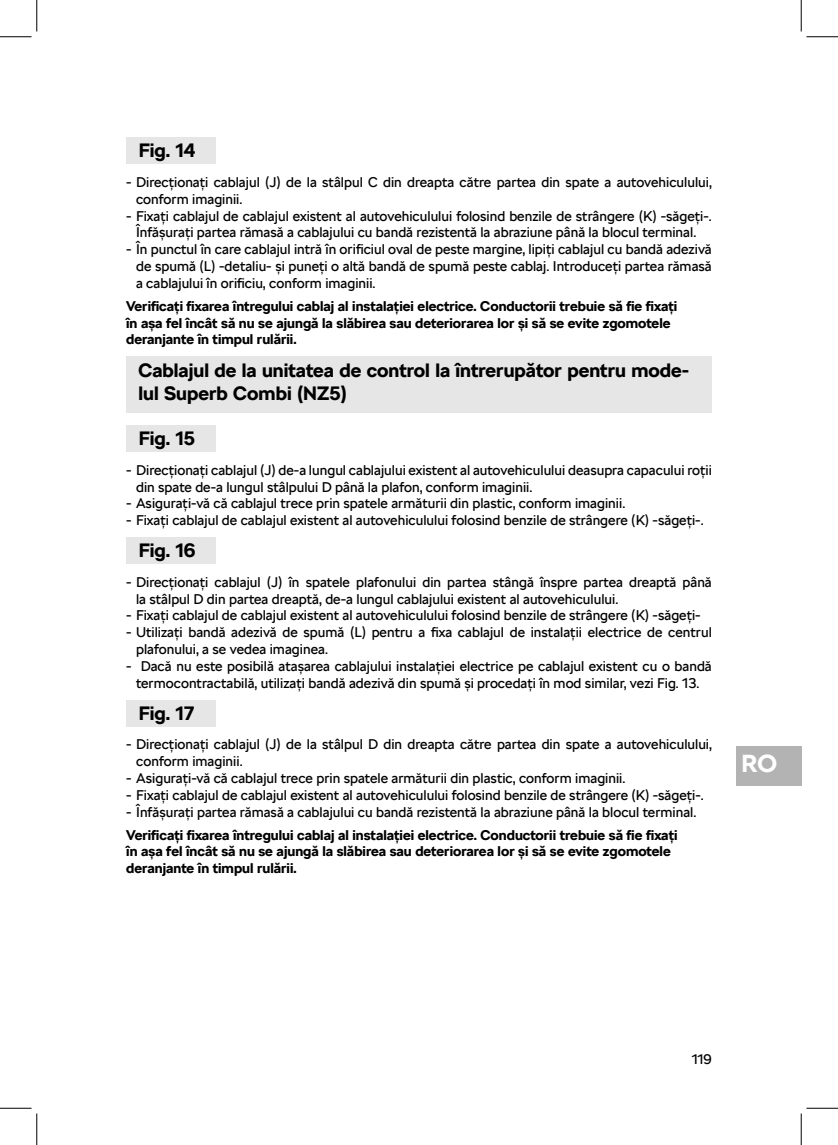
<style>
.page{position:relative;width:838px;height:1145px;background:#fff}
.page>*{position:absolute;margin:0;border:0;box-sizing:border-box;transform-origin:0 0}
.t1{font:700 24.5px "SKODA Next";color:#fff}
.t2{font:700 19.25px/23.3px "SKODA Next";color:#000}
.t3{font:14px/16.8px "SKODA Next";color:#000}
.odrazky{font:700 14px/16.8px "SKODA Next";color:#000}
.t4{font:13.83px "SKODA Next";color:#000}
</style>
<div class="page">
<div style="left:736px;top:746px;width:65px;height:40px;background:#b3b3b3"></div>
<div style="left:126px;top:138px;width:90px;height:26px;background:#e6e6e6"></div>
<div style="left:126px;top:357px;width:585px;height:56px;background:#e6e6e6"></div>
<div style="left:126px;top:425px;width:90px;height:27px;background:#e6e6e6"></div>
<div style="left:126px;top:538px;width:90px;height:26px;background:#e6e6e6"></div>
<div style="left:126px;top:700px;width:90px;height:26px;background:#e6e6e6"></div>
<hr style="left:0;top:36px;width:32px;height:1px;background:#000">
<hr style="left:806px;top:36px;width:31px;height:1px;background:#000">
<hr style="left:0;top:1108px;width:32px;height:1px;background:#000">
<hr style="left:806px;top:1108px;width:31px;height:1px;background:#000">
<hr style="left:36px;top:0;width:1px;height:31px;background:#000">
<hr style="left:36px;top:1113px;width:1px;height:32px;background:#000">
<hr style="left:800px;top:0;width:1px;height:31px;background:#000">
<hr style="left:800px;top:1113px;width:1px;height:32px;background:#000">
<p class="t2" style="left:139px;top:139px;width:58px">Fig. 14</p>
<p class="t3" style="left:136px;top:174px;width:577px;text-indent:-10px">- Direcționați cablajul (J) de la stâlpul C din dreapta către partea din spate a autovehiculului, conform imaginii.</p>
<p class="t3" style="left:126px;top:207px;width:587px;text-align:center">- Fixați cablajul de cablajul existent al autovehiculului folosind benzile de strângere (K) -săgeți-.<br>Înfășurați partea rămasă a cablajului cu bandă rezistentă la abraziune până la blocul terminal.</p>
<p class="t3" style="left:136px;top:241px;width:577px;text-align:justify;text-indent:-10px">- În punctul în care cablajul intră în orificiul oval de peste margine, lipiți cablajul cu bandă adezivă de spumă (L) -detaliu- și puneți o altă bandă de spumă peste cablaj. Introduceți partea rămasă a cablajului în orificiu, conform imaginii.</p>
<p class="odrazky" style="left:126px;top:298px;width:552px">Verificați fixarea întregului cablaj al instalației electrice. Conductorii trebuie să fie fixați în așa fel încât să nu se ajungă la slăbirea sau deteriorarea lor și să se evite zgomotele deranjante în timpul rulării.</p>
<p class="t2" style="left:138px;top:359px;width:552px">Cablajul de la unitatea de control la întrerupător pentru mode&shy;lul Superb Combi (NZ5)</p>
<p class="t2" style="left:139px;top:427px;width:58px">Fig. 15</p>
<p class="t3" style="left:136px;top:461px;width:577px;text-indent:-10px">- Direcționați cablajul (J) de-a lungul cablajului existent al autovehiculului deasupra capacului roții din spate de-a lungul stâlpului D până la plafon, conform imaginii.</p>
<p class="t3" style="left:126px;top:495px;width:500px">- Asigurați-vă că cablajul trece prin spatele armăturii din plastic, conform imaginii.</p>
<p class="t3" style="left:126px;top:512px;width:579px">- Fixați cablajul de cablajul existent al autovehiculului folosind benzile de strângere (K) -săgeți-.</p>
<p class="t2" style="left:139px;top:539px;width:58px">Fig. 16</p>
<p class="t3" style="left:136px;top:574px;width:577px;text-indent:-10px">- Direcționați cablajul (J) în spatele plafonului din partea stângă înspre partea dreaptă până la stâlpul D din partea dreaptă, de-a lungul cablajului existent al autovehiculului.</p>
<p class="t3" style="left:126px;top:607px;width:576px">- Fixați cablajul de cablajul existent al autovehiculului folosind benzile de strângere (K) -săgeți-</p>
<p class="t3" style="left:136px;top:624px;width:577px;text-indent:-10px">- Utilizați bandă adezivă de spumă (L) pentru a fixa cablajul de instalații electrice de centrul plafonului, a se vedea imaginea.</p>
<p class="t3" style="left:126px;top:658px;width:587px;text-align:center">- Dacă nu este posibilă atașarea cablajului instalației electrice pe cablajul existent cu o bandă termocontractabilă, utilizați bandă adezivă din spumă și procedați în mod similar, vezi Fig. 13.</p>
<p class="t2" style="left:139px;top:701px;width:57px">Fig. 17</p>
<p class="t3" style="left:136px;top:736px;width:577px;text-indent:-10px">- Direcționați cablajul (J) de la stâlpul D din dreapta către partea din spate a autovehiculului, conform imaginii.</p>
<p class="t3" style="left:126px;top:770px;width:500px">- Asigurați-vă că cablajul trece prin spatele armăturii din plastic, conform imaginii.</p>
<p class="t3" style="left:126px;top:786px;width:579px">- Fixați cablajul de cablajul existent al autovehiculului folosind benzile de strângere (K) -săgeți-.</p>
<p class="t3" style="left:126px;top:803px;width:571px">- Înfășurați partea rămasă a cablajului cu bandă rezistentă la abraziune până la blocul terminal.</p>
<p class="odrazky" style="left:126px;top:826px;width:552px">Verificați fixarea întregului cablaj al instalației electrice. Conductorii trebuie să fie fixați în așa fel încât să nu se ajungă la slăbirea sau deteriorarea lor și să se evite zgomotele deranjante în timpul rulării.</p>
<h1 class="t1" style="left:741px;top:749px;width:37px">RO</h1>
<p class="t4" style="left:691px;top:1051px;width:21px">119</p>
</div>
